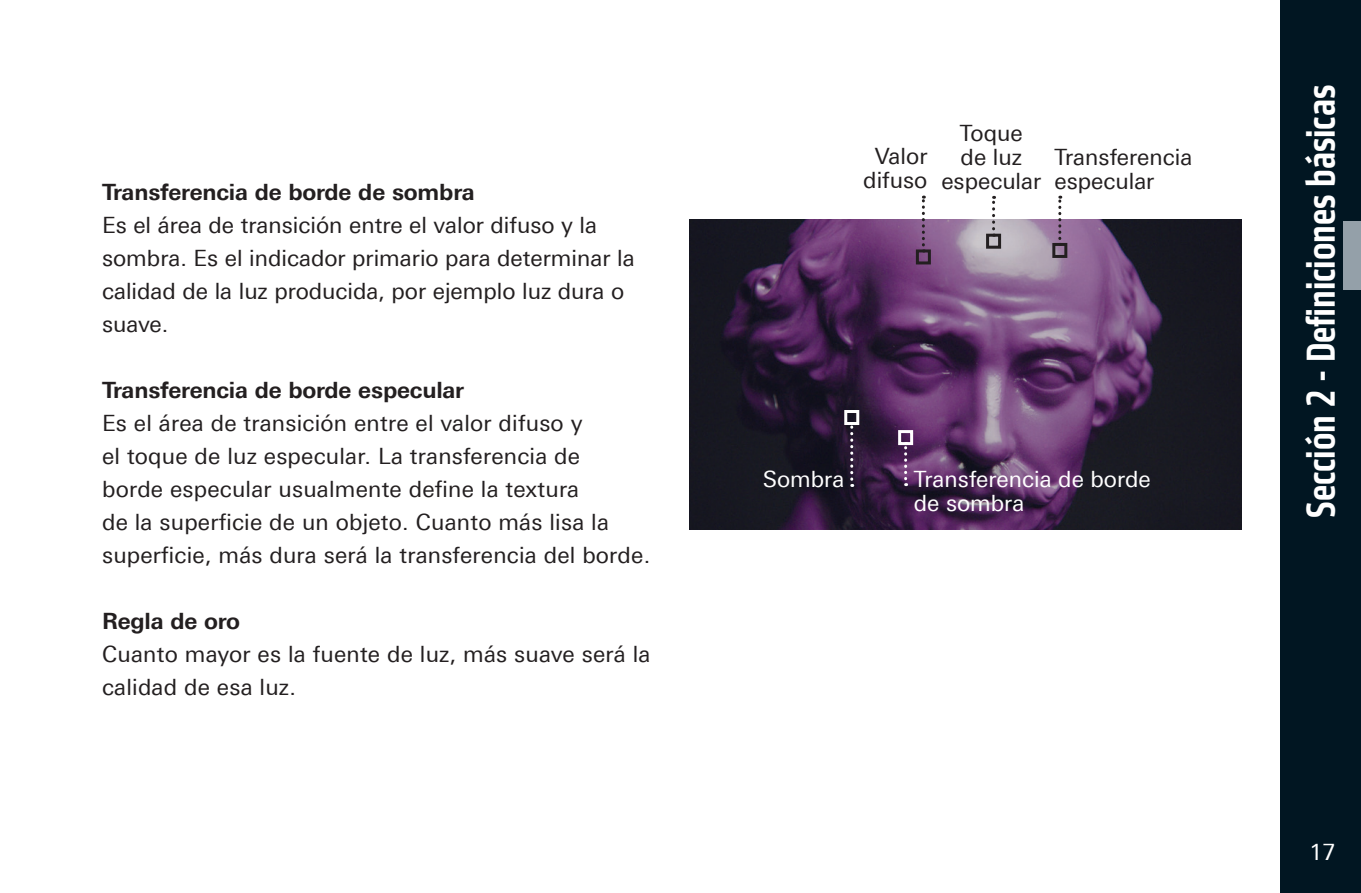
<style>
.page{position:relative;width:1361px;height:893px;background:#fff}
.page>*{position:absolute;margin:0;border:0;box-sizing:border-box;transform-origin:0 0}
.t1{font:500 condensed 42px "Klavika";color:#fff}
.t2{font:22.5px/33px "Linotype Univers 430";letter-spacing:.01em;color:#231f20}
.t3{font:700 22.5px "Linotype Univers 630";letter-spacing:-.01em;color:#231f20}
.t4{font:22.5px/24px "Linotype Univers 430";color:#fff}
</style>
<div class="page">
<div style="left:1280px;top:0;width:81px;height:893px;background:#011622"></div>
<img style="left:689px;top:220px;width:553px;height:310px">
<svg style="left:992px;top:196px;width:3px;height:38px"></svg>
<div style="left:986px;top:234px;width:15px;height:15px;border:3px solid #231f20"></div>
<svg style="left:1058px;top:196px;width:3px;height:47px"></svg>
<div style="left:1052px;top:243px;width:15px;height:15px;border:3px solid #231f20"></div>
<svg style="left:922px;top:196px;width:3px;height:53px"></svg>
<div style="left:916px;top:249px;width:15px;height:15px;border:3px solid #231f20"></div>
<svg style="left:850px;top:425px;width:3px;height:62px"></svg>
<div style="left:844px;top:410px;width:15px;height:15px;border:3px solid #fff"></div>
<svg style="left:904px;top:445px;width:3px;height:41px"></svg>
<div style="left:898px;top:430px;width:15px;height:15px;border:3px solid #fff"></div>
<div style="left:1344px;top:221px;width:17px;height:68px;background:#94a0a9"></div>
<p class="t3" style="left:102px;top:179px;width:374px">Transferencia de borde de sombra</p>
<p class="t2" style="left:102px;top:209px;width:534px">Es el área de transición entre el valor difuso y la sombra. Es el indicador primario para determinar la calidad de la luz producida, por ejemplo luz dura o suave.</p>
<p class="t3" style="left:102px;top:377px;width:364px">Transferencia de borde especular</p>
<p class="t2" style="left:102px;top:407px;width:549px">Es el área de transición entre el valor difuso y<br>el toque de luz especular. La transferencia de<br>borde especular usualmente define la textura<br>de la superficie de un objeto. Cuanto más lisa la superficie, más dura será la transferencia del borde.</p>
<p class="t3" style="left:102px;top:608px;width:140px">Regla de oro</p>
<p class="t2" style="left:102px;top:638px;width:550px">Cuanto mayor es la fuente de luz, más suave será la calidad de esa luz.</p>
<p class="t2" style="left:941px;top:121px;width:101px;line-height:24px;text-align:center">Toque<br>de luz especular</p>
<p class="t2" style="left:863px;top:144px;width:66px;line-height:24px;text-align:center">Valor difuso</p>
<p class="t2" style="left:1054px;top:145px;width:139px;line-height:24px">Transferencia especular</p>
<p class="t4" style="left:763px;top:467px;width:83px">Sombra</p>
<p class="t4" style="left:914px;top:467px;width:238px">Transferencia de borde de sombra</p>
<h1 class="t1" style="left:1294px;top:518px;width:434px;rotate:-90deg">Sección 2 - Definiciones básicas</h1>
<p class="t4" style="left:1309px;top:840px;width:28px">17</p>
</div>
